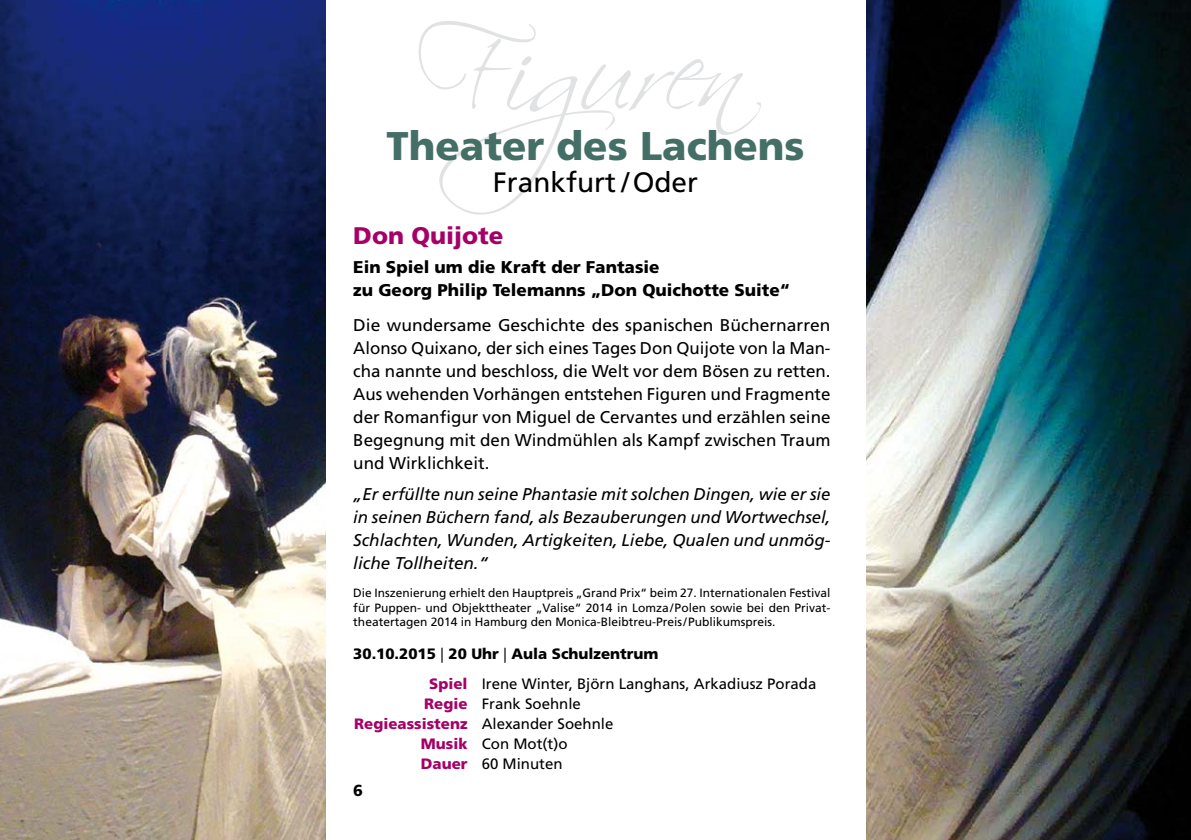
<style>
.page{position:relative;width:1191px;height:840px;background:#fff}
.page>*{position:absolute;margin:0;border:0;box-sizing:border-box;transform-origin:0 0}
.t1{font:900 40px "Frutiger";color:#446f66}
.t2{font:28px "Frutiger";color:#000}
.t3{font:900 24px "Frutiger";color:#a50068}
.t4{font:17px/23px "Frutiger";color:#000;text-align:justify}
.t5{font:italic 17px/23px "Frutiger";color:#000;text-align:justify}
.t6{font:900 17px/23px "Frutiger";color:#000}
.t7{font:900 16px "Frutiger";color:#000}
.t8{font:15px/20px "Frutiger";color:#000}
.t9{font:900 15px/30.4px "Frutiger";color:#000}
.t10{font:900 15px/20px "Frutiger";color:#a50068;text-align:right}
.t11{font:12px/14.4px "Frutiger";color:#000;text-align:justify}
.s1{font-weight:400;font-stretch:condensed}
.s2{color:#a50068}
</style>
<div class="page">
<img style="left:0;top:0;width:325px;height:839px">
<img style="left:866px;top:0;width:325px;height:839px">
<svg style="left:418px;top:21px;width:343px;height:194px"></svg>
<h1 class="t1" style="left:386px;top:122px;width:419px">Theater des Lachens</h1>
<h2 class="t2" style="left:493px;top:166px;width:207px">Frankfurt /Oder</h2>
<h3 class="t3" style="left:353px;top:221px;width:152px">Don Quijote</h3>
<p class="t6" style="left:353px;top:255px;width:438px">Ein Spiel um die Kraft der Fantasie<br>zu Georg Philip Telemanns „Don Quichotte Suite“</p>
<p class="t4" style="left:353px;top:313px;width:479px">Die wundersame Geschichte des spanischen Büchernarren Alonso Quixano, der sich eines Tages Don Quijote von la Man&shy;cha nannte und beschloss, die Welt vor dem Bösen zu retten.<br>Aus wehenden Vorhängen entstehen Figuren und Fragmente der Romanfigur von Miguel de Cervantes und erzählen seine Begegnung mit den Windmühlen als Kampf zwischen Traum und Wirklichkeit.</p>
<p class="t5" style="left:353px;top:482px;width:479px">„Er erfüllte nun seine Phantasie mit solchen Dingen, wie er sie in seinen Büchern fand, als Bezauberungen und Wortwechsel, Schlachten, Wunden, Artigkeiten, Liebe, Qualen und unmög&shy;liche Tollheiten.“</p>
<p class="t11" style="left:353px;top:585px;width:479px">Die Inszenierung erhielt den Hauptpreis „Grand Prix“ beim 27. Internationalen Festival für Puppen- und Objekttheater „Valise“ 2014 in Lomza/Polen sowie bei den Privat&shy;theatertagen 2014 in Hamburg den Monica-Bleibtreu-Preis/Publikumspreis.</p>
<p class="t9" style="left:429px;top:637px;width:231px;text-indent:-76px">30.10.2015 <span class="s1">|</span> 20 Uhr <span class="s1">|</span> Aula Schulzentrum<br><span class="s2">Spiel</span></p>
<p class="t10" style="left:354px;top:693px;width:115px">Regie<br>Regieassistenz<br>Musik<br>Dauer</p>
<p class="t8" style="left:482px;top:673px;width:336px">Irene Winter, Björn Langhans, Arkadiusz Porada<br>Frank Soehnle<br>Alexander Soehnle<br>Con Mot(t)o<br>60 Minuten</p>
<p class="t7" style="left:353px;top:780px;width:11px">6</p>
</div>
